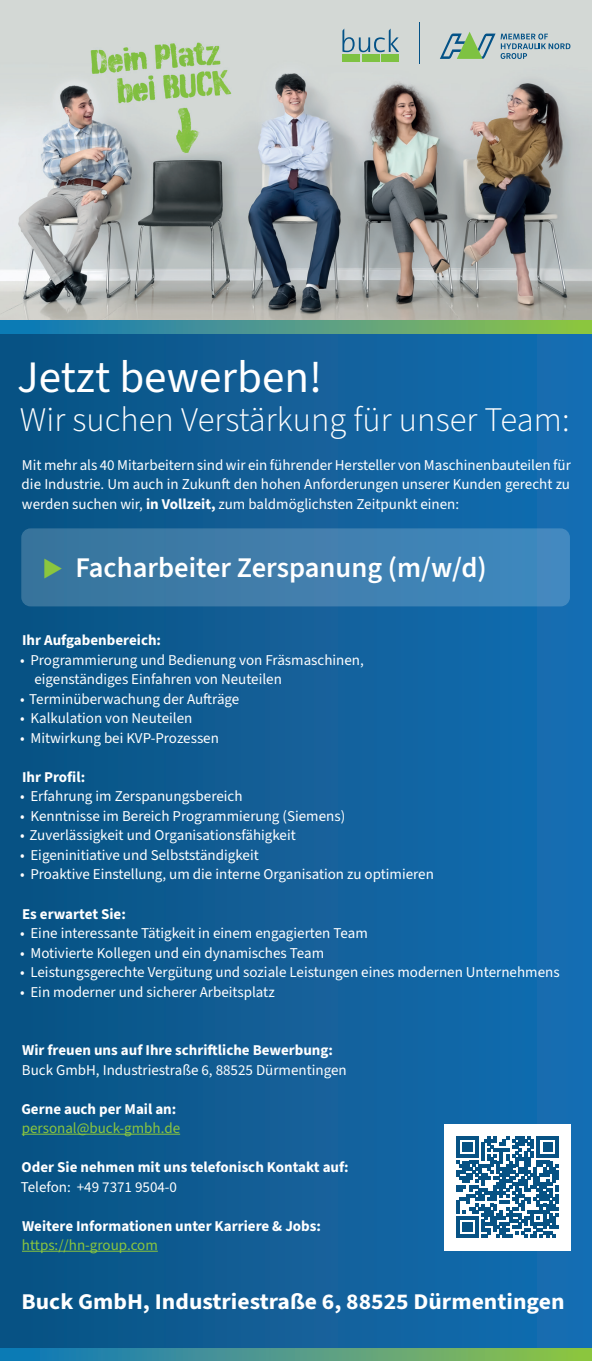
<style>
.page{position:relative;width:592px;height:1361px;background:#fff}
.page>*{position:absolute;margin:0;border:0;box-sizing:border-box;transform-origin:0 0}
.t1{font:45px "Source Sans 3";color:#fff}
.t2{font:300 34.5px "Source Sans 3";color:#fff}
.t3{font:600 28.5px "Source Sans 3";color:#fff}
.t4{font:700 22.5px "Source Sans 3";color:#fff;scale:1.05 1}
.t5{font:15px/19.5px "Source Sans 3";color:#fff}
.t6{font:700 15px "Source Sans 3";color:#fff}
.t7{font:15px "Source Sans 3";color:#8bc63e}
.s1{font-weight:700}
</style>
<div class="page">
<div style="left:0;top:281px;width:591px;height:1080px;background:linear-gradient(to right,#095281,#166eb2)"></div>
<svg style="left:0;top:1348px;width:591px;height:13px;background:#519c84"></svg>
<img style="left:0;top:0;width:591px;height:321px">
<hr style="left:419px;top:22px;width:1px;height:41px;background:#035287">
<div style="left:342px;top:54px;width:17px;height:7px;background:#7ec242"></div>
<div style="left:361px;top:54px;width:18px;height:7px;background:#7ec242"></div>
<div style="left:381px;top:54px;width:17px;height:7px;background:#7ec242"></div>
<svg style="left:342px;top:28px;width:56px;height:24px"></svg>
<svg style="left:439px;top:32px;width:131px;height:27px;background:#a3bcb7"></svg>
<hr style="left:22px;top:1134px;width:158px;height:1px;background:#8bc63e">
<hr style="left:22px;top:1251px;width:136px;height:1px;background:#8bc63e">
<svg style="left:0;top:321px;width:591px;height:12px;background:#519c84"></svg>
<div style="left:22px;top:529px;width:546px;height:77px;background:linear-gradient(to right,#3a749b,#4389bf);border-radius:9px"></div>
<div style="left:21px;top:528px;width:548px;height:78px;border:2px solid #fff;border-radius:9px"></div>
<div style="left:444px;top:1124px;width:126px;height:126px;background:#fff"></div>
<svg style="left:456px;top:1136px;width:101px;height:101px"></svg>
<svg style="left:45px;top:558px;width:17px;height:20px"></svg>
<h1 class="t1" style="left:17px;top:347px;width:306px">Jetzt bewerben!</h1>
<h2 class="t2" style="left:20px;top:396px;width:550px">Wir suchen Verstärkung für unser Team:</h2>
<p class="t5" style="left:22px;top:456px;width:550px;text-align:justify">Mit mehr als 40 Mitarbeitern sind wir ein führender Hersteller von Maschinenbauteilen für die Industrie. Um auch in Zukunft den hohen Anforderungen unserer Kunden gerecht zu werden suchen wir, <span class="s1">in Vollzeit,</span> zum baldmöglichsten Zeitpunkt einen:</p>
<h3 class="t3" style="left:75px;top:548px;width:412px">Facharbeiter Zerspanung (m/w/d)</h3>
<p class="t6" style="left:22px;top:630px;width:140px">Ihr Aufgabenbereich:</p>
<p class="t5" style="left:34px;top:651px;width:330px;text-indent:-14px">• Programmierung und Bedienung von Fräsmaschinen, eigenständiges Einfahren von Neuteilen</p>
<p class="t5" style="left:20px;top:690px;width:220px">• Terminüberwachung der Aufträge</p>
<p class="t5" style="left:20px;top:709px;width:173px">• Kalkulation von Neuteilen</p>
<p class="t5" style="left:20px;top:729px;width:200px">• Mitwirkung bei KVP-Prozessen</p>
<p class="t6" style="left:22px;top:767px;width:65px">Ihr Profil:</p>
<p class="t5" style="left:20px;top:787px;width:223px">• Erfahrung im Zerspanungsbereich</p>
<p class="t5" style="left:20px;top:807px;width:326px">• Kenntnisse im Bereich Programmierung (Siemens)</p>
<p class="t5" style="left:20px;top:826px;width:277px">• Zuverlässigkeit und Organisationsfähigkeit</p>
<p class="t5" style="left:20px;top:846px;width:240px">• Eigeninitiative und Selbstständigkeit</p>
<p class="t5" style="left:20px;top:865px;width:414px">• Proaktive Einstellung, um die interne Organisation zu optimieren</p>
<p class="t6" style="left:22px;top:903px;width:105px">Es erwartet Sie:</p>
<p class="t5" style="left:20px;top:924px;width:348px">• Eine interessante Tätigkeit in einem engagierten Team</p>
<p class="t5" style="left:20px;top:943px;width:305px">• Motivierte Kollegen und ein dynamisches Team</p>
<p class="t5" style="left:20px;top:963px;width:540px">• Leistungsgerechte Vergütung und soziale Leistungen eines modernen Unternehmens</p>
<p class="t5" style="left:20px;top:982px;width:256px">• Ein moderner und sicherer Arbeitsplatz</p>
<p class="t6" style="left:22px;top:1040px;width:312px">Wir freuen uns auf Ihre schriftliche Bewerbung:</p>
<p class="t5" style="left:22px;top:1060px;width:326px">Buck GmbH, Industriestraße 6, 88525 Dürmentingen</p>
<p class="t6" style="left:21px;top:1098px;width:156px">Gerne auch per Mail an:</p>
<p class="t7" style="left:22px;top:1118px;width:160px">personal@buck-gmbh.de</p>
<p class="t6" style="left:22px;top:1157px;width:328px">Oder Sie nehmen mit uns telefonisch Kontakt auf:</p>
<p class="t5" style="left:21px;top:1177px;width:158px">Telefon: +49 7371 9504-0</p>
<p class="t6" style="left:22px;top:1215px;width:300px">Weitere Informationen unter Karriere &amp; Jobs:</p>
<p class="t7" style="left:22px;top:1235px;width:137px">https://hn-group.com</p>
<h3 class="t4" style="left:22px;top:1286px;width:518px">Buck GmbH, Industriestraße 6, 88525 Dürmentingen</h3>
</div>
